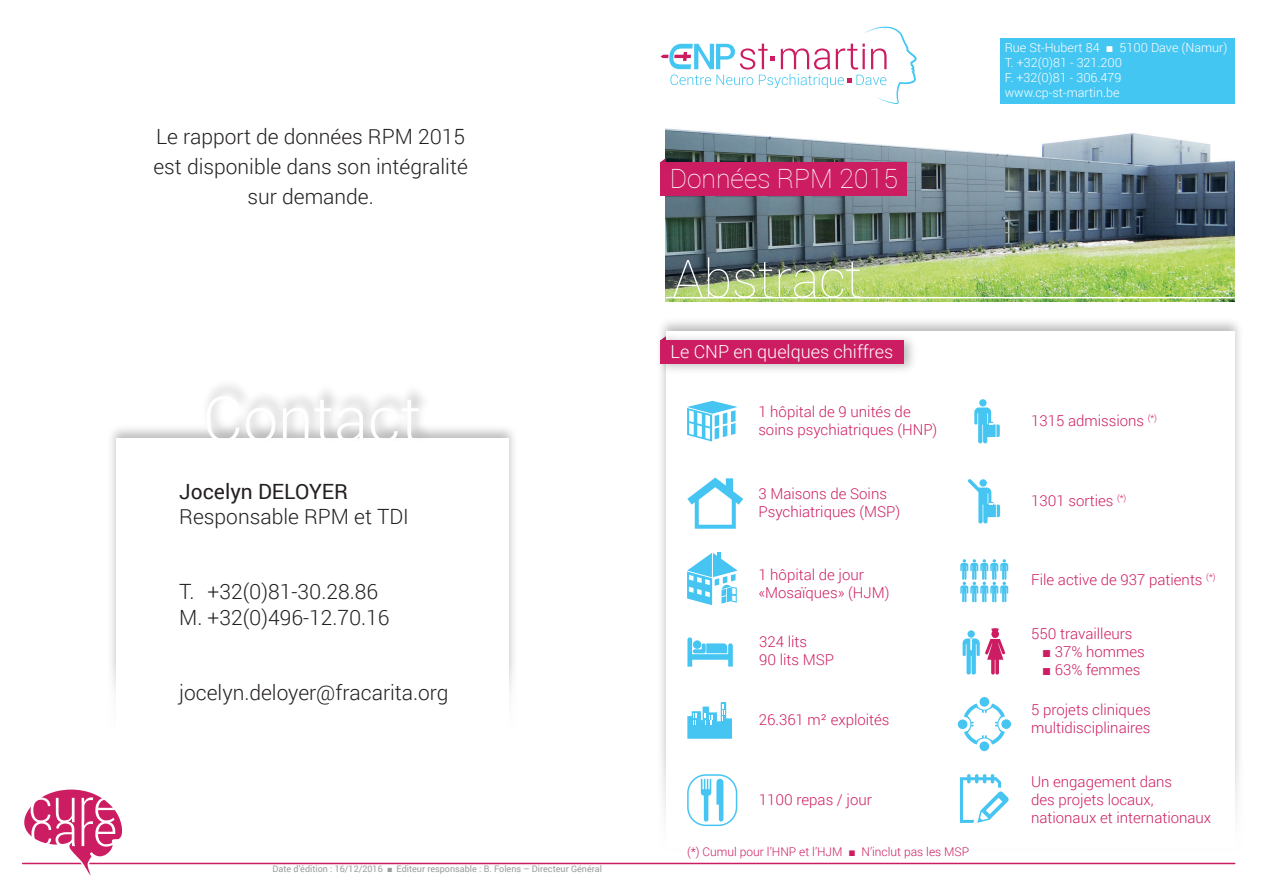
<style>
.page{position:relative;width:1263px;height:893px;background:#fff}
.page>*{position:absolute;margin:0;border:0;box-sizing:border-box;transform-origin:0 0}
.t1{font:300 62.85px "Roboto";color:#fff}
.t2{font:100 52.2px "Roboto";color:#fff}
.t3{font:100 26.55px "Roboto";color:#fff}
.t4{font:300 21px/30px "Roboto";color:#231f20}
.t5{font:21px "Roboto";color:#231f20}
.t6{font:300 18px "Roboto";color:#fff}
.t7{font:300 15px/18px "Roboto";color:#cd1d62}
.t8{font:300 12.6px/15px "Roboto";color:#fff}
.t9{font:300 12px "Roboto";color:#cd1d62}
.t10{font:9px "Roboto";color:#999c9c}
.s1{font-family:"Arial"}
.s2{font-family:"Arial";font-weight:400}
</style>
<div class="page">
<img style="left:666px;top:128px;width:568px;height:173px">
<hr style="left:665px;top:297px;width:570px;height:1px;background:#fff">
<svg style="left:660px;top:27px;width:257px;height:77px"></svg>
<div style="left:661px;top:162px;width:246px;height:33px;background:#cd1d62"></div>
<img style="left:660px;top:147px;width:23px;height:30px">
<svg style="left:661px;top:158px;width:5px;height:4px"></svg>
<div style="left:1000px;top:38px;width:235px;height:66px;background:#44c6f2"></div>
<svg style="left:968px;top:479px;width:32px;height:45px"></svg>
<div style="left:979px;top:399px;width:7px;height:8px;background:#46c5f2;border-radius:50%"></div>
<svg style="left:974px;top:407px;width:26px;height:37px"></svg>
<svg style="left:687px;top:637px;width:46px;height:30px"></svg>
<svg style="left:960px;top:559px;width:48px;height:44px"></svg>
<img style="left:657px;top:329px;width:264px;height:49px">
<div style="left:660px;top:340px;width:244px;height:23px;background:#cd1d62"></div>
<svg style="left:962px;top:628px;width:43px;height:47px"></svg>
<svg style="left:687px;top:401px;width:50px;height:41px"></svg>
<svg style="left:701px;top:778px;width:22px;height:44px"></svg>
<div style="left:687px;top:774px;width:50px;height:52px;border:2px solid #46c5f2;border-radius:18px"></div>
<svg style="left:687px;top:702px;width:45px;height:37px"></svg>
<svg style="left:687px;top:478px;width:56px;height:51px"></svg>
<svg style="left:960px;top:774px;width:49px;height:49px"></svg>
<hr style="left:23px;top:863px;width:1212px;height:1px;background:#cd1d62">
<svg style="left:22px;top:789px;width:104px;height:87px"></svg>
<div style="left:978px;top:695px;width:13px;height:13px;background:#46c5f2;border-radius:50%"></div>
<div style="left:976px;top:694px;width:16px;height:16px;border:3px solid #fff;border-radius:50%"></div>
<div style="left:978px;top:740px;width:13px;height:13px;background:#46c5f2;border-radius:50%"></div>
<div style="left:976px;top:738px;width:16px;height:16px;border:3px solid #fff;border-radius:50%"></div>
<div style="left:956px;top:718px;width:13px;height:13px;background:#46c5f2;border-radius:50%"></div>
<div style="left:955px;top:716px;width:15px;height:16px;border:3px solid #fff;border-radius:50%"></div>
<div style="left:1000px;top:718px;width:12px;height:12px;background:#46c5f2;border-radius:50%"></div>
<div style="left:998px;top:716px;width:16px;height:16px;border:3px solid #fff;border-radius:50%"></div>
<svg style="left:962px;top:702px;width:44px;height:44px"></svg>
<svg style="left:687px;top:552px;width:50px;height:53px"></svg>
<h3 class="t4" style="left:153px;top:121px;width:316px;text-align:center">Le rapport de données RPM 2015 est disponible dans son intégralité sur demande.</h3>
<h1 class="t1" style="left:203px;top:376px;width:220px">Contact</h1>
<h3 class="t5" style="left:179px;top:476px;width:170px">Jocelyn DELOYER</h3>
<h3 class="t4" style="left:179px;top:501px;width:231px">Responsable RPM et TDI</h3>
<h3 class="t4" style="left:179px;top:579px;width:212px;line-height:25.2px">T. +32(0)81-30.28.86<br>M. +32(0)496-12.70.16</h3>
<h3 class="t4" style="left:179px;top:677px;width:271px">jocelyn.deloyer@fracarita.org</h3>
<p class="t10" style="left:273px;top:862px;width:331px">Date d’édition : 16/12/2016 <span class="s1">■</span> Editeur responsable : B. Folens – Directeur Général</p>
<h3 class="t3" style="left:670px;top:160px;width:230px">Données RPM 2015</h3>
<h2 class="t2" style="left:672px;top:242px;width:191px">Abstract</h2>
<p class="t6" style="left:671px;top:339px;width:224px">Le CNP en quelques chiffres</p>
<p class="t7" style="left:758px;top:402px;width:181px">1 hôpital de 9 unités de soins psychiatriques (HNP)</p>
<p class="t7" style="left:758px;top:484px;width:143px">3 Maisons de Soins<br>Psychiatriques (MSP)</p>
<p class="t7" style="left:758px;top:565px;width:133px">1 hôpital de jour «Mosaïques» (HJM)</p>
<p class="t7" style="left:759px;top:633px;width:77px">324 lits<br>90 lits MSP</p>
<p class="t7" style="left:759px;top:710px;width:132px">26.361 m² exploités</p>
<p class="t7" style="left:759px;top:790px;width:115px">1100 repas / jour</p>
<p class="t9" style="left:687px;top:843px;width:284px">(*) Cumul pour l’HNP et l’HJM <span class="s2">■</span> N’inclut pas les MSP</p>
<p class="t8" style="left:1005px;top:40px;width:224px">Rue St-Hubert 84 <span class="s2">■</span> 5100 Dave (Namur)<br>T. +32(0)81 - 321.200<br>F. +32(0)81 - 306.479 www.cp-st-martin.be</p>
<p class="t7" style="left:1031px;top:411px;width:127px">1315 admissions <sup>(*)</sup></p>
<p class="t7" style="left:1031px;top:491px;width:97px">1301 sorties <sup>(*)</sup></p>
<p class="t7" style="left:1031px;top:570px;width:186px">File active de 937 patients <sup>(*)</sup></p>
<p class="t7" style="left:1031px;top:624px;width:103px">550 travailleurs</p>
<p class="t7" style="left:1042px;top:642px;width:104px"><span class="s2">■</span> 37% hommes</p>
<p class="t7" style="left:1042px;top:660px;width:100px"><span class="s2">■</span> 63% femmes</p>
<p class="t7" style="left:1031px;top:700px;width:121px">5 projets cliniques multidisciplinaires</p>
<p class="t7" style="left:1031px;top:772px;width:182px">Un engagement dans<br>des projets locaux, nationaux et internationaux</p>
</div>
